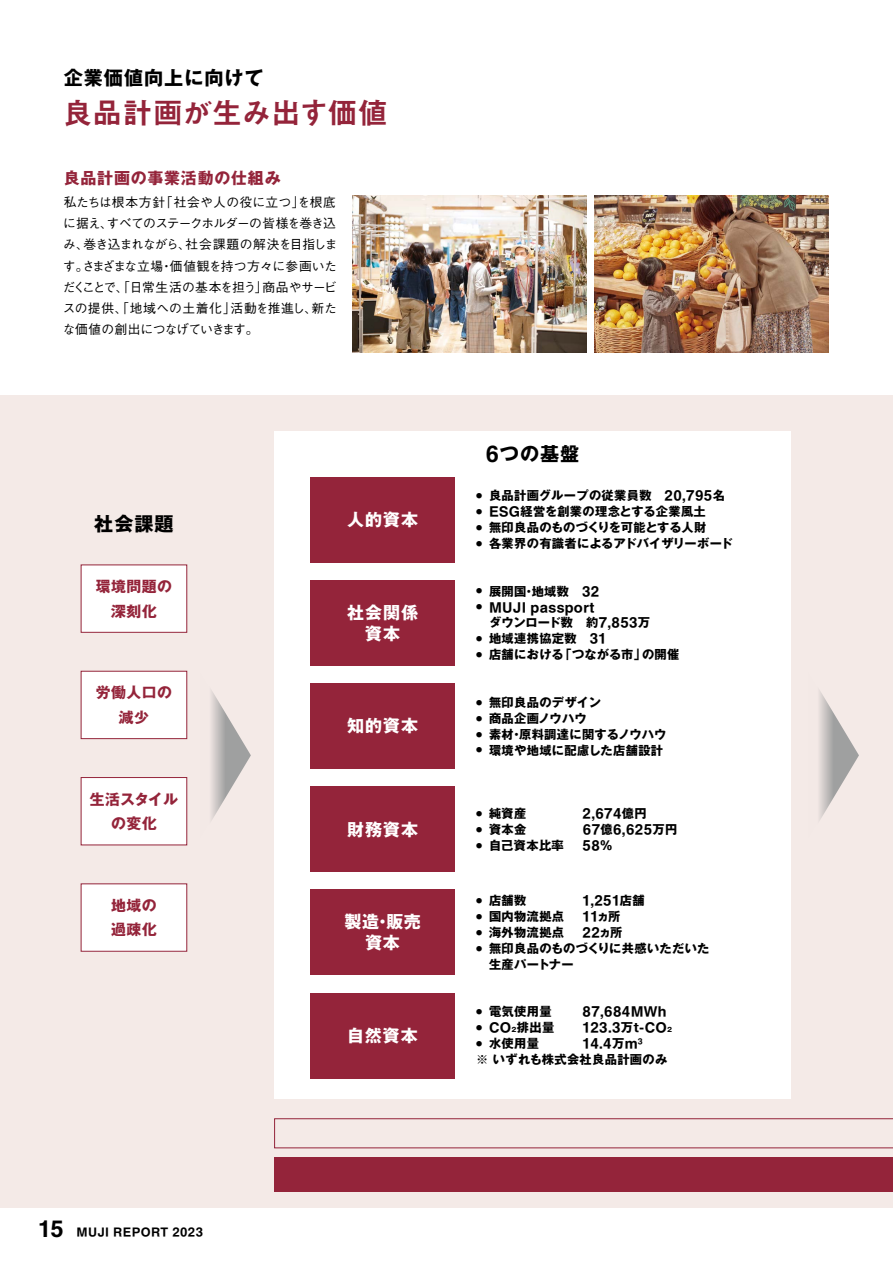
<style>
.page{position:relative;width:893px;height:1263px;background:#fff}
.page>*{position:absolute;margin:0;border:0;box-sizing:border-box;transform-origin:0 0}
.t1{font:29.7px "Midashi Go Pr 6 MB31";letter-spacing:.02em;color:#94243a}
.t2{font:700 19.2px "Gothic MB101 Pr 6";letter-spacing:.05em;color:#000}
.t3{font:700 16.95px/21.3px "Gothic MB101 Pr 6";letter-spacing:.06em;color:#fff;text-align:center}
.t4{font:700 15.9px "Gothic MB101 Pr 6";letter-spacing:.05em;color:#94243a}
.t5{font:700 14.85px/24.6px "Gothic MB101 Pr 6";letter-spacing:.025em;color:#94243a;text-align:center}
.t6{font:700 14.85px/24.6px "Gothic MB101 Pr 6";letter-spacing:.005em;color:#94243a;text-align:center}
.t7{font:500 12.75px/21.3px "Gothic BBB Pro";letter-spacing:-.01em;color:#000;text-align:justify}
.t8{font:700 12.15px/15.9px "Gothic MB101 Pr 6";letter-spacing:.03em;color:#000}
.t9{font:700 12.15px "MUJI Font 2020";letter-spacing:.03em;color:#000}
.t10{font:700 12.15px "Gothic MB101 Pr 6";letter-spacing:.01em;color:#000}
.t11{font:700 12.15px "Gothic MB101 Pr 6";color:#000}
.t12{font:700 12.15px "Gothic MB101 Pr 6";letter-spacing:-.01em;color:#000}
.t13{font:700 10.65px "MUJI Font 2020";letter-spacing:.04em;color:#000}
.s1{font-family:"Midashi Go Pr 6 N MB31"}
.s2{font-family:"MUJI Font 2020"}
.s3{font-family:"Gothic MB101 Pr 6"}
.s4{font-size:19.2px}
</style>
<div class="page">
<div style="left:0;top:395px;width:893px;height:813px;background:#f4eae7"></div>
<svg style="left:819px;top:690px;width:40px;height:131px"></svg>
<div style="left:274px;top:431px;width:517px;height:667px;background:#fff"></div>
<div style="left:310px;top:890px;width:145px;height:85px;background:#94243a"></div>
<div style="left:310px;top:477px;width:145px;height:85px;background:#94243a"></div>
<div style="left:310px;top:580px;width:145px;height:85px;background:#94243a"></div>
<div style="left:310px;top:683px;width:145px;height:85px;background:#94243a"></div>
<div style="left:310px;top:787px;width:145px;height:85px;background:#94243a"></div>
<div style="left:310px;top:993px;width:145px;height:85px;background:#94243a"></div>
<div style="left:81px;top:565px;width:106px;height:67px;background:#fff"></div>
<div style="left:81px;top:565px;width:106px;height:68px;border:1px solid #94243a"></div>
<div style="left:81px;top:671px;width:106px;height:68px;background:#fff"></div>
<div style="left:81px;top:671px;width:106px;height:68px;border:1px solid #94243a"></div>
<div style="left:81px;top:777px;width:106px;height:68px;background:#fff"></div>
<div style="left:81px;top:777px;width:106px;height:68px;border:1px solid #94243a"></div>
<div style="left:81px;top:884px;width:106px;height:67px;background:#fff"></div>
<img style="left:595px;top:195px;width:234px;height:158px">
<img style="left:353px;top:195px;width:234px;height:158px">
<div style="left:274px;top:1157px;width:619px;height:35px;background:#94243a"></div>
<svg style="left:211px;top:690px;width:40px;height:130px"></svg>
<svg style="left:274px;top:1118px;width:619px;height:30px"></svg>
<h2 class="t2" style="left:64px;top:62px;width:201px">企業価値向上に向けて</h2>
<h1 class="t1" style="left:63px;top:89px;width:327px">良品計画<span class="s1">が</span>生<span class="s1">み</span>出<span class="s1">す</span>価値</h1>
<h3 class="t4" style="left:64px;top:165px;width:218px">良品計画の事業活動の仕組み</h3>
<p class="t7" style="left:63px;top:190px;width:276px">私たちは根本方針「社会や人の役に立つ」を根底に据え、すべてのステークホルダーの皆様を巻き込み、巻き込まれながら、社会課題の解決を目指します。さまざまな立場・価値観を持つ方々に参画いただくことで、「日常生活の基本を担う」商品やサービスの提供、「地域への土着化」活動を推進し、新たな価値の創出につなげていきます。</p>
<h2 class="t2" style="left:94px;top:508px;width:81px">社会課題</h2>
<p class="t5" style="left:96px;top:574px;width:77px">環境問題の深刻化</p>
<p class="t5" style="left:96px;top:680px;width:77px">労働人口の減少</p>
<p class="t6" style="left:90px;top:786px;width:90px">生活スタイルの変化</p>
<p class="t5" style="left:111px;top:892px;width:47px;text-align:left">地域の過疎化</p>
<h3 class="t3" style="left:347px;top:508px;width:73px">人的資本</h3>
<h3 class="t3" style="left:347px;top:601px;width:73px">社会関係資本</h3>
<h3 class="t3" style="left:347px;top:715px;width:73px">知的資本</h3>
<h3 class="t3" style="left:347px;top:818px;width:73px">財務資本</h3>
<h3 class="t3" style="left:344px;top:911px;width:78px">製造・販売資本</h3>
<h3 class="t3" style="left:347px;top:1024px;width:72px">自然資本</h3>
<h2 class="t2" style="left:486px;top:438px;width:95px"><span class="s2">6</span>つの基盤</h2>
<p class="t8" style="left:476px;top:487px;width:250px"><sup>●</sup> 良品計画グループの従業員数　<span class="s2">20,795</span>名</p>
<p class="t8" style="left:476px;top:503px;width:231px"><sup>●</sup> <span class="s2">ESG</span>経営を創業の理念とする企業風土</p>
<p class="t11" style="left:476px;top:517px;width:232px"><sup>●</sup> 無印良品のものづくりを可能とする人財</p>
<p class="t10" style="left:476px;top:533px;width:258px"><sup>●</sup> 各業界の有識者によるアドバイザリーボード</p>
<p class="t8" style="left:476px;top:583px;width:125px"><sup>●</sup> 展開国・地域数　<span class="s2">32</span></p>
<p class="t9" style="left:476px;top:596px;width:120px"><sup>●</sup> MUJI passport</p>
<p class="t12" style="left:489px;top:613px;width:163px">ダウンロード数　約<span class="s2">7,853</span>万</p>
<p class="t8" style="left:476px;top:630px;width:131px"><sup>●</sup> 地域連携協定数　<span class="s2">31</span></p>
<p class="t8" style="left:476px;top:646px;width:205px"><sup>●</sup> 店舗における「つながる市」の開催</p>
<p class="t8" style="left:476px;top:694px;width:126px"><sup>●</sup> 無印良品のデザイン</p>
<p class="t8" style="left:476px;top:710px;width:112px"><sup>●</sup> 商品企画ノウハウ</p>
<p class="t8" style="left:476px;top:726px;width:192px"><sup>●</sup> 素材・原料調達に関するノウハウ</p>
<p class="t8" style="left:476px;top:742px;width:188px"><sup>●</sup> 環境や地域に配慮した店舗設計</p>
<p class="t8" style="left:476px;top:805px;width:52px"><sup>●</sup> 純資産</p>
<p class="t9" style="left:583px;top:802px;width:66px">2,674<span class="s3">億円</span></p>
<p class="t8" style="left:476px;top:821px;width:52px"><sup>●</sup> 資本金</p>
<p class="t9" style="left:583px;top:818px;width:96px">67<span class="s3">億</span>6,625<span class="s3">万円</span></p>
<p class="t8" style="left:476px;top:837px;width:89px"><sup>●</sup> 自己資本比率</p>
<p class="t9" style="left:583px;top:834px;width:31px">58<span class="s3">％</span></p>
<p class="t8" style="left:476px;top:892px;width:52px"><sup>●</sup> 店舗数</p>
<p class="t9" style="left:583px;top:890px;width:64px">1,251<span class="s3">店舗</span></p>
<p class="t8" style="left:476px;top:908px;width:89px"><sup>●</sup> 国内物流拠点</p>
<p class="t9" style="left:583px;top:906px;width:39px">11<span class="s3">ヵ所</span></p>
<p class="t8" style="left:476px;top:924px;width:89px"><sup>●</sup> 海外物流拠点</p>
<p class="t9" style="left:583px;top:921px;width:41px">22<span class="s3">ヵ所</span></p>
<p class="t8" style="left:489px;top:940px;width:222px;text-indent:-13px"><sup>●</sup> 無印良品のものづくりに共感いただいた生産パートナー</p>
<p class="t8" style="left:476px;top:1003px;width:77px"><sup>●</sup> 電気使用量</p>
<p class="t9" style="left:583px;top:1001px;width:86px">87,684MWh</p>
<p class="t8" style="left:476px;top:1019px;width:80px"><sup>●</sup> <span class="s2">CO</span>₂排出量</p>
<p class="t9" style="left:583px;top:1017px;width:91px">123.3<span class="s3">万ｔ</span>-CO<span class="s3">₂</span></p>
<p class="t8" style="left:476px;top:1035px;width:64px"><sup>●</sup> 水使用量</p>
<p class="t9" style="left:583px;top:1033px;width:62px">14.4<span class="s3">万</span>m<sup>3</sup></p>
<p class="t8" style="left:476px;top:1051px;width:193px">※ いずれも株式会社良品計画のみ</p>
<p class="t13" style="left:39px;top:1223px;width:166px"><span class="s4">15</span> MUJI REPORT 2023</p>
</div>
